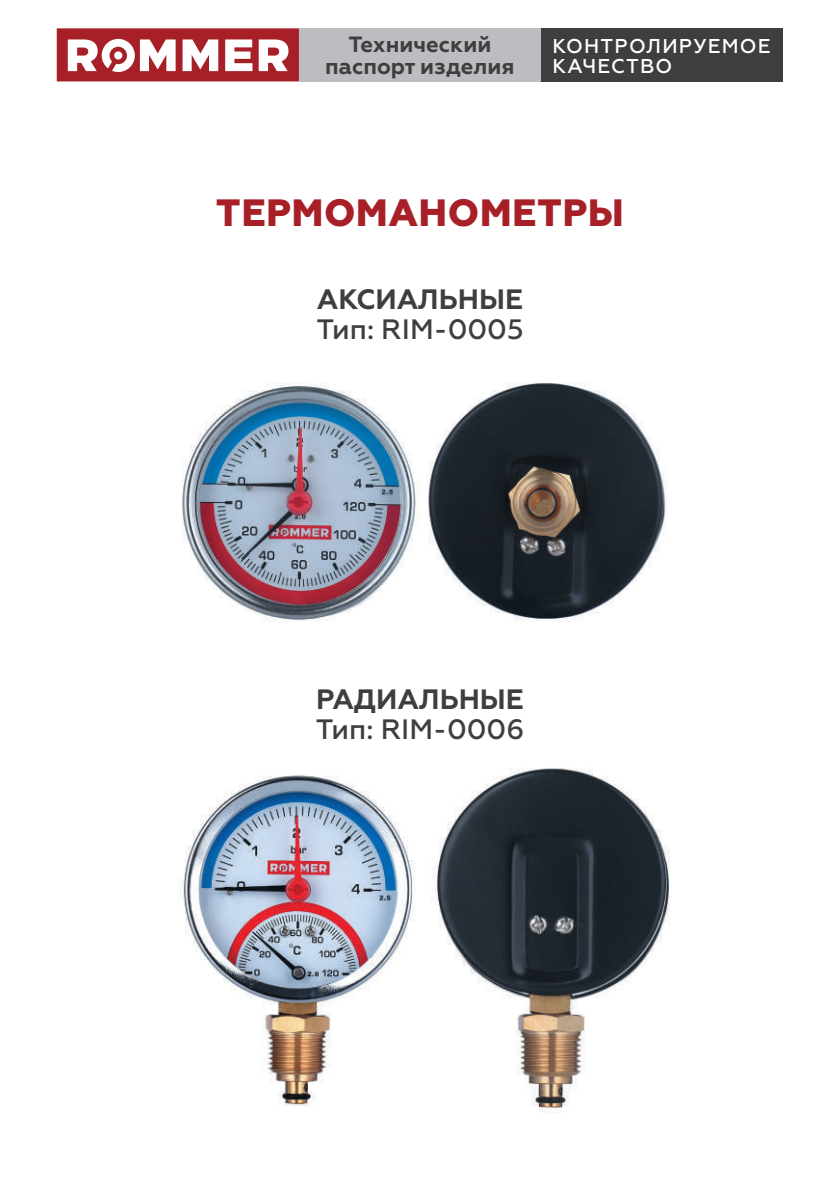
<style>
.page{position:relative;width:840px;height:1191px;background:#fff}
.page>*{position:absolute;margin:0;border:0;box-sizing:border-box;transform-origin:0 0}
.t1{font:800 38px "Geometria";letter-spacing:.01em;color:#a71f27}
.t2{font:500 28px "Geometria";color:#3e3e3f}
.t3{font:700 28px "Geometria";color:#3e3e3f}
.t4{font:700 22px/22px "Geometria";color:#3e3e3f;text-align:center}
.t5{font:500 20px/20px "Geometria";letter-spacing:.06em;color:#fff}
</style>
<div class="page">
<img style="left:182px;top:382px;width:485px;height:240px">
<img style="left:179px;top:768px;width:491px;height:345px">
<svg style="left:57px;top:28px;width:242px;height:53px"></svg>
<div style="left:299px;top:28px;width:241px;height:53px;background:#bcbdc0"></div>
<div style="left:541px;top:28px;width:241px;height:53px;background:#3e3e3f"></div>
<p class="t4" style="left:325px;top:34px;width:190px">Технический паспорт изделия</p>
<p class="t5" style="left:552px;top:36px;width:219px">КОНТРОЛИРУЕМОЕ<br>КАЧЕСТВО</p>
<h1 class="t1" style="left:216px;top:190px;width:409px">ТЕРМОМАНОМЕТРЫ</h1>
<p class="t3" style="left:317px;top:282px;width:207px">АКСИАЛЬНЫЕ</p>
<p class="t2" style="left:316px;top:313px;width:209px">Тип: RIM-0005</p>
<p class="t3" style="left:316px;top:683px;width:209px">РАДИАЛЬНЫЕ</p>
<p class="t2" style="left:315px;top:713px;width:210px">Тип: RIM-0006</p>
</div>
